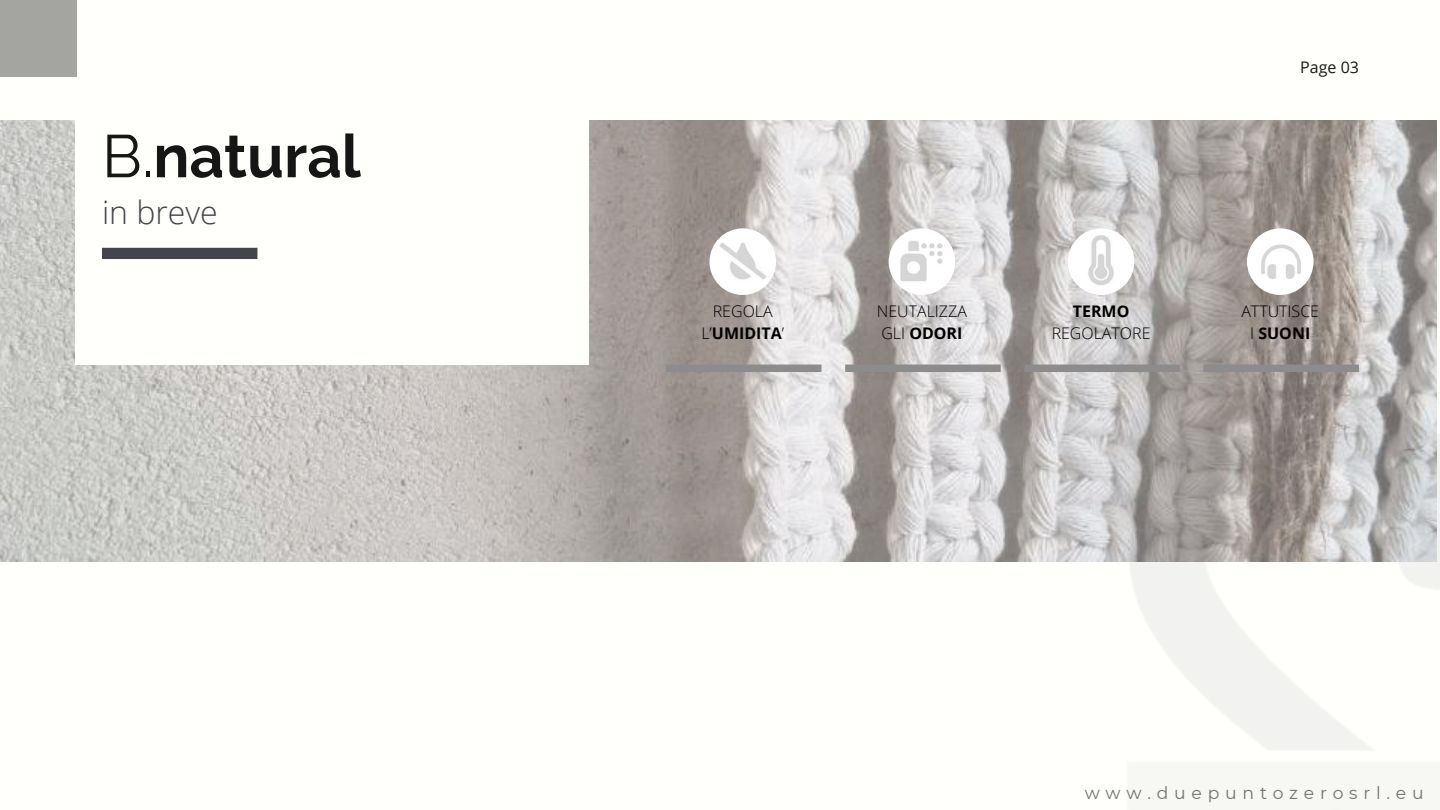
<style>
.page{position:relative;width:1440px;height:810px;background:#fff}
.page>*{position:absolute;margin:0;border:0;box-sizing:border-box;transform-origin:0 0}
.t1{font:700 60px "Raleway";color:#171616}
.t2{font:300 32px "Open Sans";color:#44444c}
.t3{font:17.2px "Montserrat";letter-spacing:.335em;color:#737373}
.t4{font:300 16px/21.8px "Open Sans";color:#000;text-align:center}
.t5{font:16px "Open Sans";color:#171616}
.t6{font:700 16px "Open Sans";color:#000}
.s1{font-weight:400}
.s2{font-weight:700}
</style>
<div class="page">
<div style="left:0;top:0;width:77px;height:77px;background:#a4a4a1"></div>
<img style="left:0;top:120px;width:1437px;height:441px">
<img style="left:1088px;top:381px;width:352px;height:429px">
<div style="left:75px;top:92px;width:514px;height:273px;background:#fffffc"></div>
<div style="left:102px;top:248px;width:155px;height:11px;background:#44444c"></div>
<div style="left:709px;top:228px;width:67px;height:67px;background:#fff;border-radius:50%"></div>
<div style="left:666px;top:365px;width:156px;height:7px;background:#8c8c8c"></div>
<div style="left:845px;top:365px;width:156px;height:7px;background:#8c8c8c"></div>
<div style="left:889px;top:228px;width:66px;height:67px;background:#fff;border-radius:50%"></div>
<div style="left:1024px;top:365px;width:156px;height:7px;background:#8c8c8c"></div>
<div style="left:1068px;top:228px;width:66px;height:67px;background:#fff;border-radius:50%"></div>
<div style="left:1204px;top:365px;width:155px;height:7px;background:#8c8c8c"></div>
<div style="left:1247px;top:228px;width:67px;height:67px;background:#fff;border-radius:50%"></div>
<img style="left:719px;top:242px;width:47px;height:38px">
<img style="left:900px;top:240px;width:43px;height:42px">
<img style="left:1261px;top:244px;width:40px;height:35px">
<img style="left:1088px;top:235px;width:26px;height:51px">
<h1 class="t1" style="left:102px;top:121px;width:260px"><span class="s1">B.</span>natural</h1>
<h2 class="t2" style="left:102px;top:190px;width:117px">in breve</h2>
<p class="t4" style="left:701px;top:300px;width:84px">REGOLA<br>L’<span class="s2">UMIDITA</span>’</p>
<p class="t4" style="left:877px;top:300px;width:92px;text-align:left">NEUTALIZZA<br>GLI <span class="s2">ODORI</span></p>
<p class="t6" style="left:1073px;top:300px;width:58px">TERMO</p>
<p class="t4" style="left:1052px;top:322px;width:100px">REGOLATORE</p>
<p class="t5" style="left:1300px;top:56px;width:60px">Page 03</p>
<p class="t4" style="left:1241px;top:300px;width:79px">ATTUTISCE<br>I <span class="s2">SUONI</span></p>
<p class="t3" style="left:1085px;top:783px;width:340px">www.duepuntozerosrl.eu</p>
</div>
